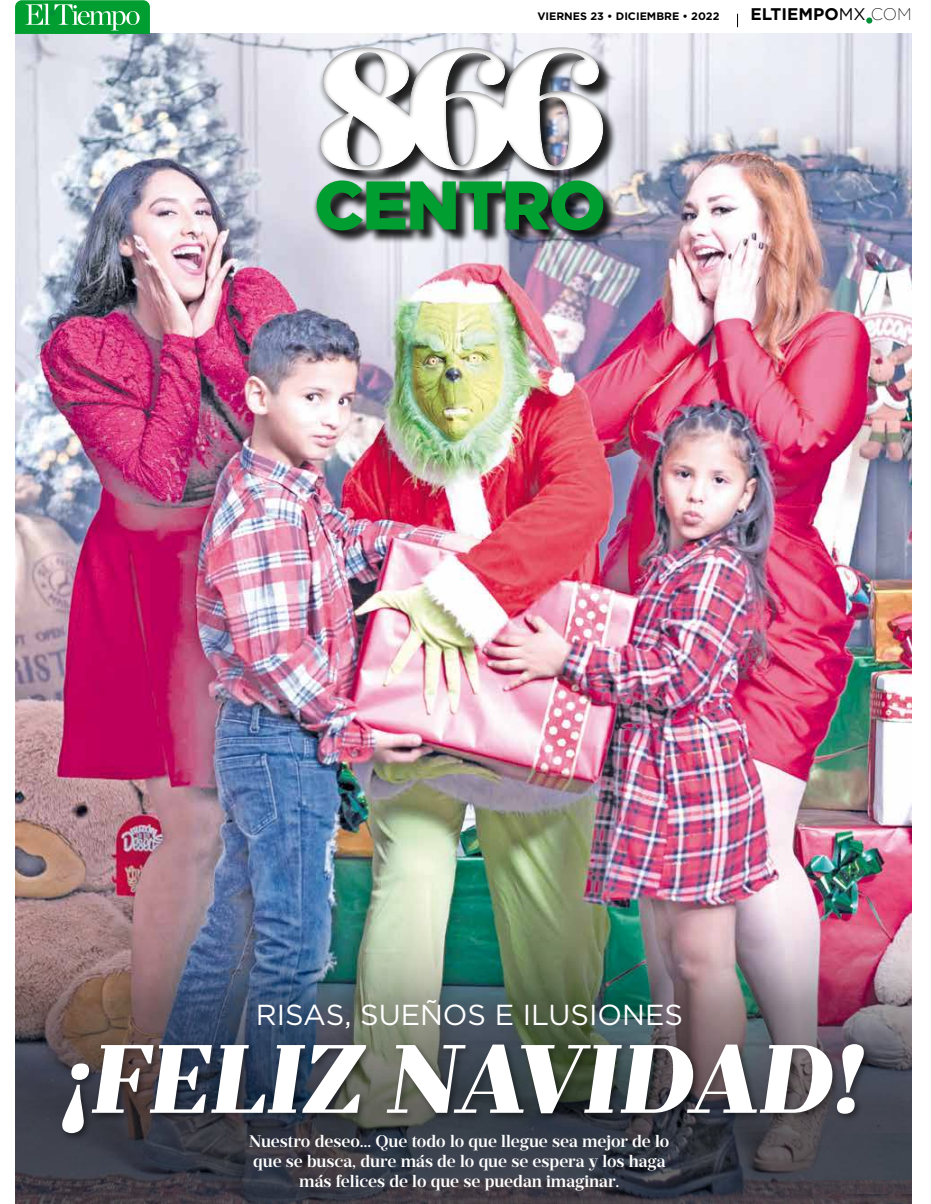
<style>
.page{position:relative;width:931px;height:1204px;background:#fff}
.page>*{position:absolute;margin:0;border:0;box-sizing:border-box;transform-origin:0 0}
.t1{font:900 170.88px "Prumo Deck";color:#fff}
.t2{font:italic 900 96.75px "Prumo Deck";color:#fff}
.t3{font:900 68.62px "Gotham";letter-spacing:-.03em;color:#009d30}
.t4{font:28.88px "Gotham";color:#fff}
.t5{font:600 16.88px/20.2px "Prumo Deck";color:#fff;text-align:center}
.t6{font:700 16.88px "Gotham";color:#000}
.t7{font:700 10.88px "Gotham";color:#000}
.s1{font-weight:400}
.s2{font-weight:200}
</style>
<div class="page">
<img style="left:15px;top:34px;width:896px;height:816px">
<img style="left:15px;top:850px;width:896px;height:354px">
<div style="left:59px;top:1041px;width:813px;height:101px;background:#000;opacity:.45"></div>
<div style="left:318px;top:49px;width:300px;height:196px;background:#000;opacity:.86"></div>
<div style="left:312px;top:179px;width:294px;height:57px;background:#000;opacity:.45"></div>
<div style="left:291px;top:4px;width:511px;height:226px;background:#000;opacity:.45"></div>
<div style="left:866px;top:17px;width:6px;height:7px;background:#009037;border-radius:50%"></div>
<svg style="left:15px;top:0;width:135px;height:34px;background:#27ab4f"></svg>
<svg style="left:737px;top:14px;width:1px;height:13px"></svg>
<p class="t7" style="left:537px;top:9px;width:184px">VIERNES 23 • DICIEMBRE • 2022</p>
<p class="t6" style="left:750px;top:3px;width:163px">ELTIEMPO<span class="s1">MX</span> <span class="s2">COM</span></p>
<h1 class="t1" style="left:314px;top:5px;width:297px">866</h1>
<h3 class="t3" style="left:314px;top:158px;width:293px">CENTRO</h3>
<h3 class="t4" style="left:256px;top:996px;width:429px">RISAS, SUEÑOS E ILUSIONES</h3>
<h2 class="t2" style="left:65px;top:1020px;width:799px">¡FELIZ NAVIDAD!</h2>
<p class="t5" style="left:249px;top:1131px;width:421px">Nuestro deseo… Que todo lo que llegue sea mejor de lo que se busca, dure más de lo que se espera y los haga más felices de lo que se puedan imaginar.</p>
</div>
